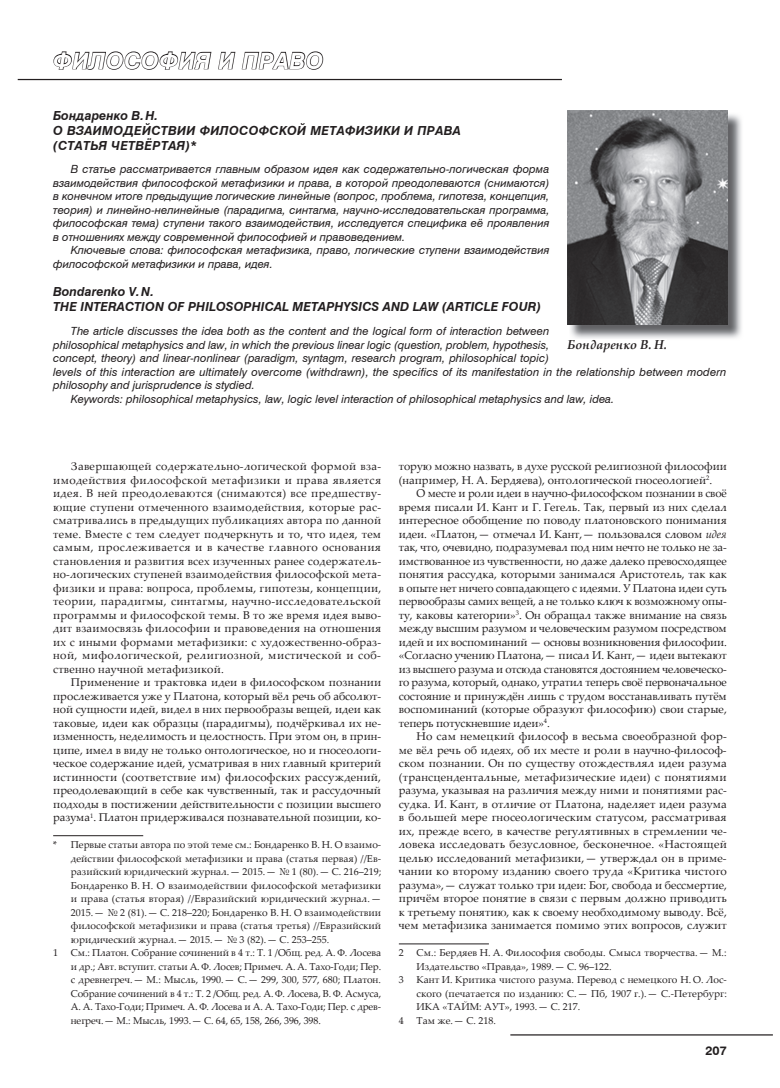
<style>
.page{position:relative;width:780px;height:1088px;background:#fff}
.page>*{position:absolute;margin:0;border:0;box-sizing:border-box;transform-origin:0 0}
.t1{font:italic 700 22.5px "Swiss 721 Cyrillic BT";letter-spacing:.02em;color:#fff}
.t2{font:italic 700 12.5px/15px "Swiss 721 Cyrillic BT";letter-spacing:.02em;color:#231f20}
.t3{font:italic 700 12.5px/15px "Swiss 721 Cyrillic BT";color:#231f20}
.t4{font:italic 700 12.5px "Palatino Linotype";color:#231f20}
.t5{font:700 12.5px "Swiss 721 Cyrillic BT";color:#231f20}
.t6{font:11.25px/13.5px "Palatino Linotype";color:#231f20;text-align:justify}
.t7{font:italic 11.25px/13.5px "Swiss 721 Cyrillic BT";color:#231f20;text-align:justify}
.t8{font:10px/13.5px "Palatino Linotype";color:#231f20;text-align:justify}
.s1{font-style:italic}
</style>
<div class="page">
<hr style="left:510px;top:1034px;width:262px;height:1px;background:#231f20">
<hr style="left:18px;top:79px;width:544px;height:1px;background:#231f20">
<hr style="left:53px;top:835px;width:90px;height:1px;background:#231f20">
<hr style="left:399px;top:943px;width:90px;height:1px;background:#231f20">
<svg style="left:53px;top:51px;width:271px;height:19px"></svg>
<img style="left:569px;top:112px;width:173px;height:227px">
<img style="left:569px;top:340px;width:96px;height:1px">
<img style="left:567px;top:111px;width:160px;height:213px">
<h1 class="t1" style="left:53px;top:47px;width:272px">ФИЛОСОФИЯ И ПРАВО</h1>
<p class="t2" style="left:53px;top:108px;width:409px">Бондаренко В. Н.<br>О ВЗАИМОДЕЙСТВИИ ФИЛОСОФСКОЙ МЕТАФИЗИКИ И ПРАВА (СТАТЬЯ ЧЕТВЁРТАЯ)*</p>
<p class="t7" style="left:53px;top:162px;width:498px;text-indent:18px">В статье рассматривается главным образом идея как содержательно-логическая форма взаимодействия философской метафизики и права, в которой преодолеваются (снимаются) в конечном итоге предыдущие логические линейные (вопрос, проблема, гипотеза, концепция, теория) и линейно-нелинейные (парадигма, синтагма, научно-исследовательская программа, философская тема) ступени такого взаимодействия, исследуется специфика её проявления в отношениях между современной философией и правоведением.</p>
<p class="t7" style="left:53px;top:243px;width:498px;text-indent:18px">Ключевые слова: философская метафизика, право, логические ступени взаимодействия философской метафизики и права, идея.</p>
<p class="t3" style="left:53px;top:284px;width:489px">Bondarenko V. N.<br>THE INTERACTION OF PHILOSOPHICAL METAPHYSICS AND LAW (ARTICLE FOUR)</p>
<p class="t7" style="left:71px;top:324px;width:480px">The article discusses the idea both as the content and the logical form of interaction between</p>
<p class="t7" style="left:53px;top:338px;width:497px">philosophical metaphysics and law, in which the previous linear logic (question, problem, hypothesis,</p>
<p class="t7" style="left:53px;top:351px;width:497px">concept, theory) and linear-nonlinear (paradigm, syntagm, research program, philosophical topic)</p>
<p class="t7" style="left:53px;top:365px;width:674px">levels of this interaction are ultimately overcome (withdrawn), the specifics of its manifestation in the relationship between modern</p>
<p class="t7" style="left:53px;top:378px;width:203px">philosophy and jurisprudence is stydied.</p>
<p class="t7" style="left:71px;top:392px;width:545px">Keywords: philosophical metaphysics, law, logic level interaction of philosophical metaphysics and law, idea.</p>
<p class="t4" style="left:567px;top:335px;width:101px">Бондаренко В. Н.</p>
<p class="t6" style="left:53px;top:459px;width:329px;text-indent:18px">Завершающей содержательно-логической формой вза&shy;имодействия философской метафизики и права является идея. В ней преодолеваются (снимаются) все предшеству&shy;ющие ступени отмеченного взаимодействия, которые рас&shy;сматривались в предыдущих публикациях автора по данной теме. Вместе с тем следует подчеркнуть и то, что идея, тем самым, прослеживается и в качестве главного основания становления и развития всех изученных ранее содержатель&shy;но-логических ступеней взаимодействия философской мета&shy;физики и права: вопроса, проблемы, гипотезы, концепции, теории, парадигмы, синтагмы, научно-исследовательской программы и философской темы. В то же время идея выво&shy;дит взаимосвязь философии и правоведения на отношения их с иными формами метафизики: с художественно-образ&shy;ной, мифологической, религиозной, мистической и соб&shy;ственно научной метафизикой.</p>
<p class="t6" style="left:53px;top:675px;width:329px;text-indent:18px">Применение и трактовка идеи в философском познании прослеживается уже у Платона, который вёл речь об абсолют&shy;ной сущности идей, видел в них первообразы вещей, идеи как таковые, идеи как образцы (парадигмы), подчёркивал их не&shy;изменность, неделимость и целостность. При этом он, в прин&shy;ципе, имел в виду не только онтологическое, но и гносеологи&shy;ческое содержание идей, усматривая в них главный критерий истинности (соответствие им) философских рассуждений, преодолевающий в себе как чувственный, так и рассудочный подходы в постижении действительности с позиции высшего разума<sup>1</sup>. Платон придерживался познавательной позиции, ко-</p>
<p class="t8" style="left:53px;top:838px;width:329px">* Первые статьи автора по этой теме см.: Бондаренко В. Н. О взаимо-</p>
<p class="t8" style="left:71px;top:851px;width:312px">действии философской метафизики и права (статья первая) //Ев-</p>
<p class="t8" style="left:71px;top:865px;width:312px">разийский юридический журнал. — 2015. — № 1 (80). — С. 216–219;</p>
<p class="t8" style="left:71px;top:878px;width:312px">Бондаренко В. Н. О взаимодействии философской метафизики</p>
<p class="t8" style="left:71px;top:892px;width:312px">и права (статья вторая) //Евразийский юридический журнал. —</p>
<p class="t8" style="left:71px;top:905px;width:312px">2015. — № 2 (81). — С. 218–220; Бондаренко В. Н. О взаимодействии</p>
<p class="t8" style="left:71px;top:919px;width:312px">философской метафизики и права (статья третья) //Евразийский</p>
<p class="t8" style="left:71px;top:932px;width:260px">юридический журнал. — 2015. — № 3 (82). — С. 253–255.</p>
<p class="t8" style="left:53px;top:946px;width:6px">1</p>
<p class="t8" style="left:71px;top:946px;width:312px">См.: Платон. Собрание сочинений в 4 т.: Т. 1 /Общ. ред. А. Ф. Лосева и др.; Авт. вступит. статьи А. Ф. Лосев; Примеч. А. А. Тахо-Годи; Пер. с древнегреч. — М.: Мысль, 1990. — С. — 299, 300, 577, 680; Платон.<br>Собрание сочинений в 4 т.: Т. 2 /Общ. ред. А. Ф. Лосева, В. Ф. Асмуса, А. А. Тахо-Годи; Примеч. А. Ф. Лосева и А. А. Тахо-Годи; Пер. с древ&shy;негреч. — М.: Мысль, 1993. — С. 64, 65, 158, 266, 396, 398.</p>
<p class="t6" style="left:399px;top:459px;width:329px">торую можно назвать, в духе русской религиозной философии (например, Н. А. Бердяева), онтологической гносеологией<sup>2</sup>.</p>
<p class="t6" style="left:399px;top:486px;width:329px;text-indent:18px">О месте и роли идеи в научно-философском познании в своё время писали И. Кант и Г. Гегель. Так, первый из них сделал интересное обобщение по поводу платоновского понимания идеи. «Платон, — отмечал И. Кант, — пользовался словом <span class="s1">идея </span>так, что, очевидно, подразумевал под ним нечто не только не за&shy;имствованное из чувственности, но даже далеко превосходящее понятия рассудка, которыми занимался Аристотель, так как в опыте нет ничего совпадающего с идеями. У Платона идеи суть первообразы самих вещей, а не только ключ к возможному опы&shy;ту, каковы категории»<sup>3</sup>. Он обращал также внимание на связь между высшим разумом и человеческим разумом посредством идей и их воспоминаний — основы возникновения философии. «Согласно учению Платона, — писал И. Кант, — идеи вытекают из высшего разума и отсюда становятся достоянием человеческо&shy;го разума, который, однако, утратил теперь своё первоначальное состояние и принуждён лишь с трудом восстанавливать путём воспоминаний (которые образуют философию) свои старые, теперь потускневшие идеи»<sup>4</sup>.</p>
<p class="t6" style="left:399px;top:729px;width:329px;text-indent:18px">Но сам немецкий философ в весьма своеобразной фор&shy;ме вёл речь об идеях, об их месте и роли в научно-философ&shy;ском познании. Он по существу отождествлял идеи разума (трансцендентальные, метафизические идеи) с понятиями разума, указывая на различия между ними и понятиями рас&shy;судка. И. Кант, в отличие от Платона, наделяет идеи разума в большей мере гносеологическим статусом, рассматривая их, прежде всего, в качестве регулятивных в стремлении че&shy;ловека исследовать безусловное, бесконечное. «Настоящей целью исследований метафизики, — утверждал он в приме&shy;чании ко второму изданию своего труда «Критика чистого разума», — служат только три идеи: Бог, свобода и бессмертие, причём второе понятие в связи с первым должно приводить к третьему понятию, как к своему необходимому выводу. Всё, чем метафизика занимается помимо этих вопросов, служит</p>
<p class="t8" style="left:399px;top:946px;width:7px">2</p>
<p class="t8" style="left:416px;top:946px;width:311px">См.: Бердяев Н. А. Философия свободы. Смысл творчества. — М.:<br>Издательство «Правда», 1989. — С. 96–122.</p>
<p class="t8" style="left:399px;top:973px;width:6px">3</p>
<p class="t8" style="left:416px;top:973px;width:312px">Кант И. Критика чистого разума. Перевод с немецкого Н. О. Лос&shy;ского (печатается по изданию: С. — Пб, 1907 г.). — С.-Петербург:<br>ИКА «ТАЙМ: АУТ», 1993. — С. 217.</p>
<p class="t8" style="left:399px;top:1013px;width:6px">4</p>
<p class="t8" style="left:416px;top:1013px;width:81px">Там же. — С. 218.</p>
<p class="t5" style="left:705px;top:1043px;width:23px">207</p>
</div>
